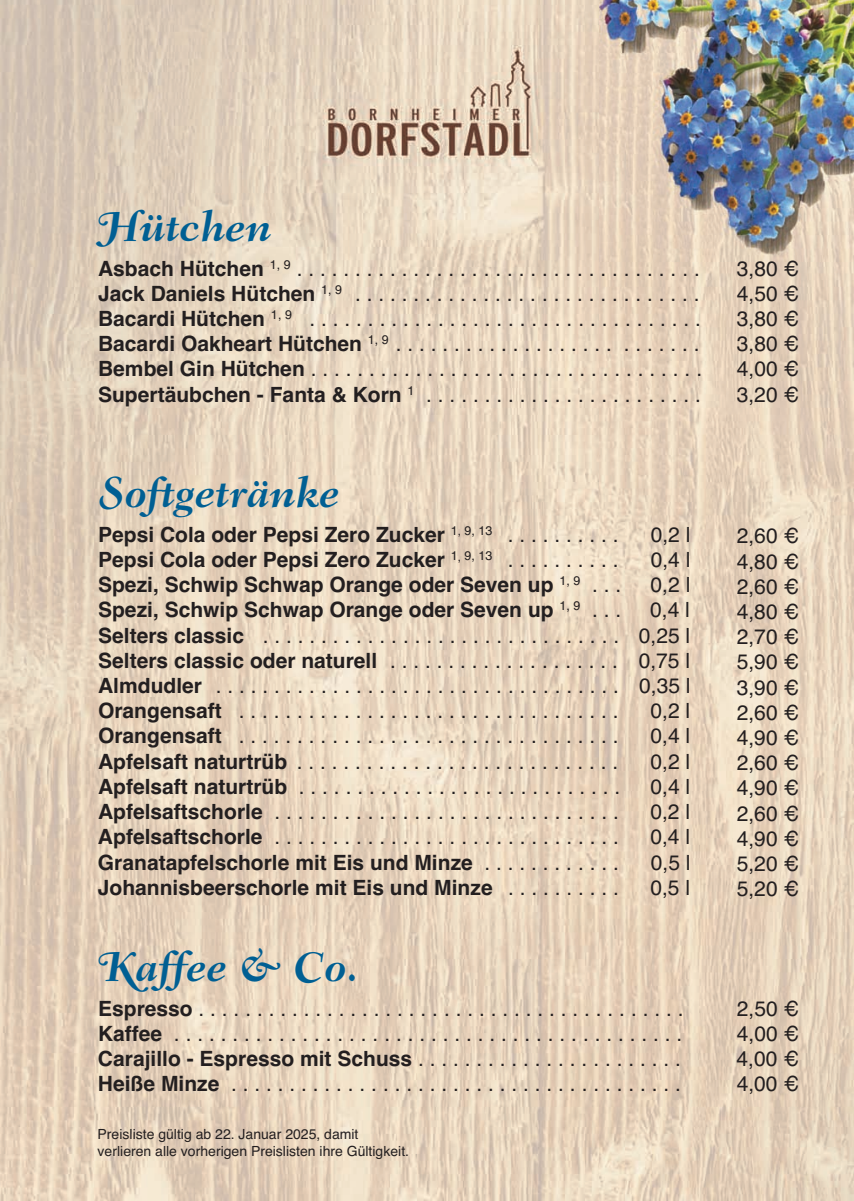
<style>
.page{position:relative;width:854px;height:1201px;background:#fff}
.page>*{position:absolute;margin:0;border:0;box-sizing:border-box;transform-origin:0 0}
.t1{font:42px "Fairfield LH Sw Bold Italic Os F";color:#005f93}
.t2{font:21px/25.2px "Helvetica";color:#231f20;text-align:justify}
.t3{font:700 21px "Helvetica";color:#231f20}
.t4{font:14px/16.8px "Helvetica";color:#231f20}
.s1{font-weight:700}
.s2{font-weight:400}
</style>
<div class="page">
<img style="left:0;top:0;width:853px;height:1200px">
<h1 class="t1" style="left:98px;top:210px;width:175px">Hütchen</h1>
<p class="t2" style="left:98px;top:256px;width:603px"><span class="s1">Asbach Hütchen</span> <sup>1,</sup> <sup>9</sup> . . . . . . . . . . . . . . . . . . . . . . . . . . . . . . . . . . .</p>
<p class="t2" style="left:736px;top:256px;width:64px">3,80 €</p>
<p class="t2" style="left:98px;top:281px;width:603px"><span class="s1">Jack Daniels Hütchen</span> <sup>1,</sup> <sup>9</sup> . . . . . . . . . . . . . . . . . . . . . . . . . . . . . .</p>
<p class="t2" style="left:736px;top:281px;width:64px">4,50 €</p>
<p class="t2" style="left:98px;top:306px;width:604px"><span class="s1">Bacardi Hütchen</span> <sup>1,</sup> <sup>9</sup> . . . . . . . . . . . . . . . . . . . . . . . . . . . . . . . . . .</p>
<p class="t2" style="left:736px;top:306px;width:64px">3,80 €</p>
<p class="t2" style="left:98px;top:331px;width:603px"><span class="s1">Bacardi Oakheart Hütchen</span> <sup>1,</sup> <sup>9</sup> . . . . . . . . . . . . . . . . . . . . . . . . . .</p>
<p class="t2" style="left:736px;top:331px;width:64px">3,80 €</p>
<p class="t2" style="left:98px;top:356px;width:605px"><span class="s1">Bembel Gin Hütchen</span> . . . . . . . . . . . . . . . . . . . . . . . . . . . . . . . . . .</p>
<p class="t2" style="left:736px;top:356px;width:64px">4,00 €</p>
<p class="t3" style="left:98px;top:382px;width:604px">Supertäubchen - Fanta &amp; Korn <sup>1</sup> <span class="s2">. . . . . . . . . . . . . . . . . . . . . . . .</span></p>
<p class="t2" style="left:736px;top:382px;width:64px">3,20 €</p>
<h1 class="t1" style="left:98px;top:476px;width:243px">Softgetränke</h1>
<p class="t3" style="left:98px;top:522px;width:522px">Pepsi Cola oder Pepsi Zero Zucker <sup>1</sup><sup>,</sup> <sup>9,</sup> <sup>13</sup> <span class="s2">. . . . . . . . . .</span></p>
<p class="t2" style="left:650px;top:522px;width:41px">0,2 l</p>
<p class="t3" style="left:98px;top:547px;width:522px">Pepsi Cola oder Pepsi Zero Zucker <sup>1</sup><sup>,</sup> <sup>9,</sup> <sup>13</sup> <span class="s2">. . . . . . . . . .</span></p>
<p class="t2" style="left:650px;top:547px;width:41px">0,4 l</p>
<p class="t3" style="left:98px;top:572px;width:524px">Spezi, Schwip Schwap Orange oder Seven up <sup>1,</sup> <sup>9</sup> <span class="s2">. . .</span></p>
<p class="t2" style="left:650px;top:572px;width:41px">0,2 l</p>
<p class="t3" style="left:98px;top:598px;width:524px">Spezi, Schwip Schwap Orange oder Seven up <sup>1,</sup> <sup>9</sup> <span class="s2">. . .</span></p>
<p class="t2" style="left:98px;top:597px;width:594px;text-indent:552px">0,4 l <span class="s1">Selters classic</span> . . . . . . . . . . . . . . . . . . . . . . . . . . . . . . . 0,25 l <span class="s1">Selters classic oder naturell</span> . . . . . . . . . . . . . . . . . . . . 0,75 l <span class="s1">Almdudler</span> . . . . . . . . . . . . . . . . . . . . . . . . . . . . . . . . . . . 0,35 l <span class="s1">Orangensaft</span> . . . . . . . . . . . . . . . . . . . . . . . . . . . . . . . . .</p>
<p class="t2" style="left:650px;top:698px;width:41px">0,2 l</p>
<p class="t2" style="left:98px;top:723px;width:522px"><span class="s1">Orangensaft</span> . . . . . . . . . . . . . . . . . . . . . . . . . . . . . . . . .</p>
<p class="t2" style="left:650px;top:723px;width:41px">0,4 l</p>
<p class="t2" style="left:98px;top:748px;width:521px"><span class="s1">Apfelsaft naturtrüb</span> . . . . . . . . . . . . . . . . . . . . . . . . . . . .</p>
<p class="t2" style="left:650px;top:748px;width:41px">0,2 l</p>
<p class="t2" style="left:98px;top:774px;width:523px"><span class="s1">Apfelsaft naturtrüb</span> . . . . . . . . . . . . . . . . . . . . . . . . . . . .</p>
<p class="t2" style="left:650px;top:774px;width:41px">0,4 l</p>
<p class="t2" style="left:98px;top:799px;width:522px"><span class="s1">Apfelsaftschorle</span> . . . . . . . . . . . . . . . . . . . . . . . . . . . . . .</p>
<p class="t2" style="left:650px;top:799px;width:41px">0,2 l</p>
<p class="t2" style="left:98px;top:824px;width:522px"><span class="s1">Apfelsaftschorle</span> . . . . . . . . . . . . . . . . . . . . . . . . . . . . . .</p>
<p class="t2" style="left:650px;top:824px;width:41px">0,4 l</p>
<p class="t3" style="left:98px;top:850px;width:522px">Granatapfelschorle mit Eis und Minze <span class="s2">. . . . . . . . . . . .</span></p>
<p class="t2" style="left:650px;top:849px;width:41px">0,5 l</p>
<p class="t3" style="left:98px;top:875px;width:522px">Johannisbeerschorle mit Eis und Minze <span class="s2">. . . . . . . . . .</span></p>
<p class="t2" style="left:650px;top:874px;width:41px">0,5 l</p>
<p class="t2" style="left:736px;top:523px;width:64px">2,60 € 4,80 € 2,60 € 4,80 € 2,70 € 5,90 € 3,90 € 2,60 € 4,90 € 2,60 € 4,90 € 2,60 € 4,90 € 5,20 € 5,20 €</p>
<h1 class="t1" style="left:98px;top:949px;width:263px">Kaffee &amp; Co.</h1>
<p class="t2" style="left:98px;top:995px;width:586px"><span class="s1">Espresso</span> . . . . . . . . . . . . . . . . . . . . . . . . . . . . . . . . . . . . . . . . . .</p>
<p class="t2" style="left:736px;top:995px;width:64px">2,50 €</p>
<p class="t2" style="left:98px;top:1020px;width:585px"><span class="s1">Kaffee</span> . . . . . . . . . . . . . . . . . . . . . . . . . . . . . . . . . . . . . . . . . . . .</p>
<p class="t2" style="left:736px;top:1020px;width:64px">4,00 €</p>
<p class="t3" style="left:98px;top:1046px;width:584px">Carajillo - Espresso mit Schuss <span class="s2">. . . . . . . . . . . . . . . . . . . . . . .</span></p>
<p class="t2" style="left:736px;top:1046px;width:64px">4,00 €</p>
<p class="t2" style="left:98px;top:1071px;width:584px"><span class="s1">Heiße Minze</span> . . . . . . . . . . . . . . . . . . . . . . . . . . . . . . . . . . . . . . .</p>
<p class="t2" style="left:736px;top:1071px;width:64px">4,00 €</p>
<p class="t4" style="left:98px;top:1126px;width:313px">Preisliste gültig ab 22. Januar 2025, damit verlieren alle vorherigen Preislisten ihre Gültigkeit.</p>
</div>
